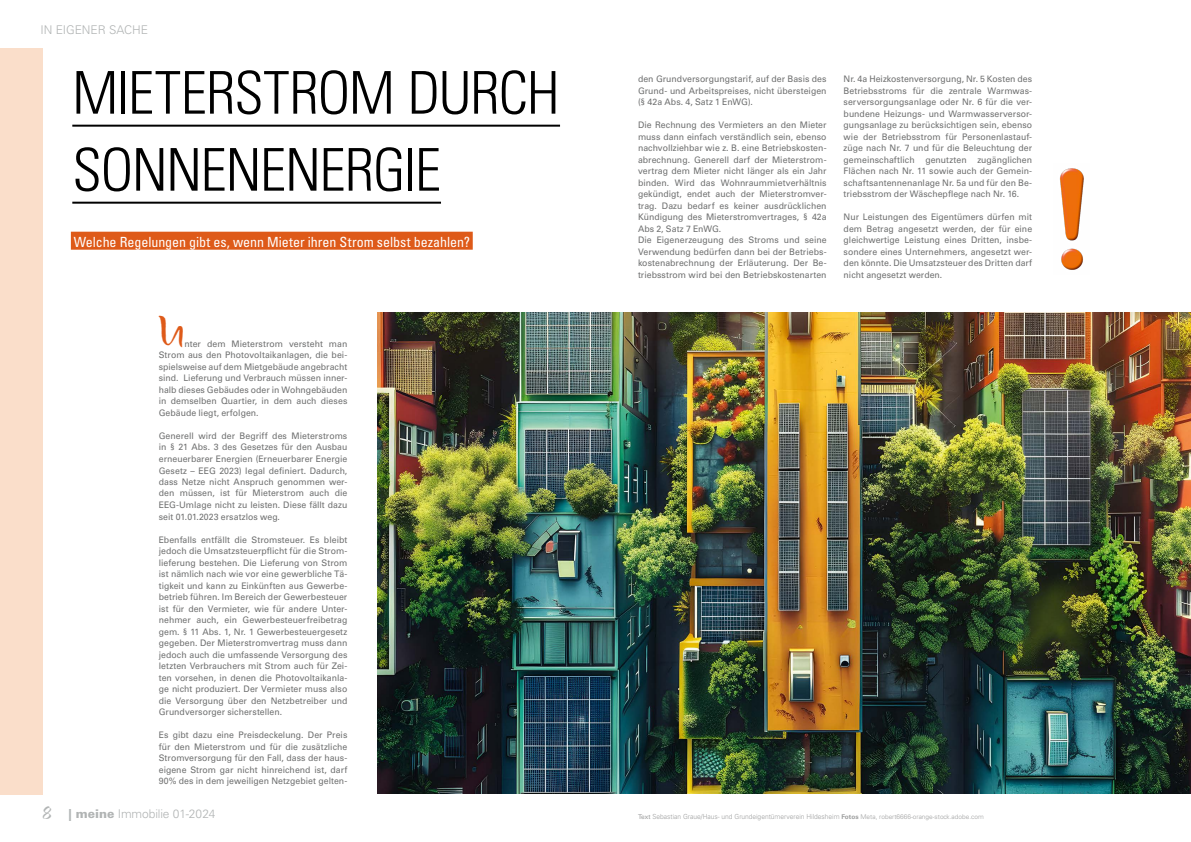
<style>
.page{position:relative;width:1191px;height:842px;background:#fff}
.page>*{position:absolute;margin:0;border:0;box-sizing:border-box;transform-origin:0 0}
.t1{font:300 condensed 59px/77px "Univers LT Std";letter-spacing:-.025em;color:#000}
.t2{font:40px "Bette ITC Std";color:#de5a19}
.t3{font:condensed 14px "Univers LT Std";letter-spacing:-.005em;color:#fff}
.t4{font:300 12px "Univers LT Std";letter-spacing:-.005em;color:#b1b4b4}
.t5{font:9px/11.5px "Univers LT Std";letter-spacing:.005em;color:#6f7070;text-align:justify}
.t6{font:300 7px "Univers LT Std";color:#9d9e9e;scale:.95 1}
.s1{font-family:"Bette ITC Std";font-weight:400;font-size:20px}
.s2{font-weight:900}
.s3{font-weight:400;font-size:6.5px}
.s4{font-weight:700;font-size:6.5px}
.s5{font-size:6.5px}
</style>
<div class="page">
<div style="left:0;top:48px;width:43px;height:746px;background:#fadeca"></div>
<img style="left:1060px;top:168px;width:24px;height:102px">
<hr style="left:72px;top:125px;width:488px;height:2px;background:#000">
<hr style="left:72px;top:202px;width:369px;height:2px;background:#000">
<img style="left:377px;top:312px;width:814px;height:482px">
<div style="left:71px;top:232px;width:402px;height:18px;background:#de5a19"></div>
<h3 class="t4" style="left:40px;top:22px;width:109px">IN EIGENER SACHE</h3>
<h1 class="t1" style="left:72px;top:54px;width:489px">MIETERSTROM DURCH<br>SONNENENERGIE</h1>
<h3 class="t3" style="left:74px;top:233px;width:398px">Welche Regelungen gibt es, wenn Mieter ihren Strom selbst bezahlen?</h3>
<h2 class="t2" style="left:159px;top:308px;width:28px">U</h2>
<p class="t5" style="left:159px;top:338px;width:190px;text-indent:26px">nter dem Mieterstrom versteht man Strom aus den Photovoltaikanlagen, die bei&shy;spielsweise auf dem Mietgebäude angebracht sind. Lieferung und Verbrauch müssen inner&shy;halb dieses Gebäudes oder in Wohngebäuden in demselben Quartier, in dem auch dieses Gebäude liegt, erfolgen.</p>
<p class="t5" style="left:159px;top:430px;width:190px">Generell wird der Begriff des Mieterstroms in § 21 Abs. 3 des Gesetzes für den Ausbau erneuerbarer Energien (Erneuerbarer Energie Gesetz – EEG 2023) legal definiert. Dadurch, dass Netze nicht Anspruch genommen wer&shy;den müssen, ist für Mieterstrom auch die EEG-Umlage nicht zu leisten. Diese fällt dazu seit 01.01.2023 ersatzlos weg.</p>
<p class="t5" style="left:159px;top:534px;width:190px">Ebenfalls entfällt die Stromsteuer. Es bleibt jedoch die Umsatzsteuerpflicht für die Strom&shy;lieferung bestehen. Die Lieferung von Strom ist nämlich nach wie vor eine gewerbliche Tä&shy;tigkeit und kann zu Einkünften aus Gewerbe&shy;betrieb führen. Im Bereich der Gewerbesteuer ist für den Vermieter, wie für andere Unter&shy;nehmer auch, ein Gewerbesteuerfreibetrag gem. § 11 Abs. 1, Nr. 1 Gewerbesteuergesetz gegeben. Der Mieterstromvertrag muss dann jedoch auch die umfassende Versorgung des letzten Verbrauchers mit Strom auch für Zei&shy;ten vorsehen, in denen die Photovoltaikanla&shy;ge nicht produziert. Der Vermieter muss also die Versorgung über den Netzbetreiber und Grundversorger sicherstellen.</p>
<p class="t5" style="left:159px;top:729px;width:190px">Es gibt dazu eine Preisdeckelung. Der Preis für den Mieterstrom und für die zusätzliche Stromversorgung für den Fall, dass der haus&shy;eigene Strom gar nicht hinreichend ist, darf 90% des in dem jeweiligen Netzgebiet gelten-</p>
<h3 class="t4" style="left:43px;top:807px;width:174px"><span class="s1">8</span> <span class="s2">| meine</span> Immobilie 01-2024</h3>
<p class="t5" style="left:638px;top:74px;width:190px">den Grundversorgungstarif, auf der Basis des Grund- und Arbeitspreises, nicht übersteigen (§ 42a Abs. 4, Satz 1 EnWG).</p>
<p class="t5" style="left:638px;top:120px;width:190px;text-align:left">Die Rechnung des Vermieters an den Mieter muss dann einfach verständlich sein, ebenso nachvollziehbar wie z. B. eine Betriebskosten&shy;abrechnung. Generell darf der Mieterstrom&shy;vertrag dem Mieter nicht länger als ein Jahr binden. Wird das Wohnraummietverhältnis gekündigt, endet auch der Mieterstromver&shy;trag. Dazu bedarf es keiner ausdrücklichen Kündigung des Mieterstromvertrages, § 42a Abs 2, Satz 7 EnWG.<br>Die Eigenerzeugung des Stroms und seine Verwendung bedürfen dann bei der Betriebs&shy;kostenabrechnung der Erläuterung. Der Be&shy;triebsstrom wird bei den Betriebskostenarten</p>
<p class="t5" style="left:843px;top:74px;width:190px">Nr. 4a Heizkostenversorgung, Nr. 5 Kosten des Betriebsstroms für die zentrale Warmwas&shy;serversorgungsanlage oder Nr. 6 für die ver&shy;bundene Heizungs- und Warmwasserversor&shy;gungsanlage zu berücksichtigen sein, ebenso wie der Betriebsstrom für Personenlastauf&shy;züge nach Nr. 7 und für die Beleuchtung der gemeinschaftlich genutzten zugänglichen Flächen nach Nr. 11 sowie auch der Gemein&shy;schaftsantennenanlage Nr. 5a und für den Be&shy;triebsstrom der Wäschepflege nach Nr. 16.</p>
<p class="t5" style="left:843px;top:212px;width:190px">Nur Leistungen des Eigentümers dürfen mit dem Betrag angesetzt werden, der für eine gleichwertige Leistung eines Dritten, insbe&shy;sondere eines Unternehmers, angesetzt wer&shy;den könnte. Die Umsatzsteuer des Dritten darf nicht angesetzt werden.</p>
<p class="t6" style="left:638px;top:812px;width:365px"><span class="s3">Text</span> Sebastian Graue/Haus- und Grundeigentümerverein Hildesheim <span class="s4">Fotos</span> <span class="s5">Meta, robert6666-orange-stock.adobe.com</span></p>
</div>
